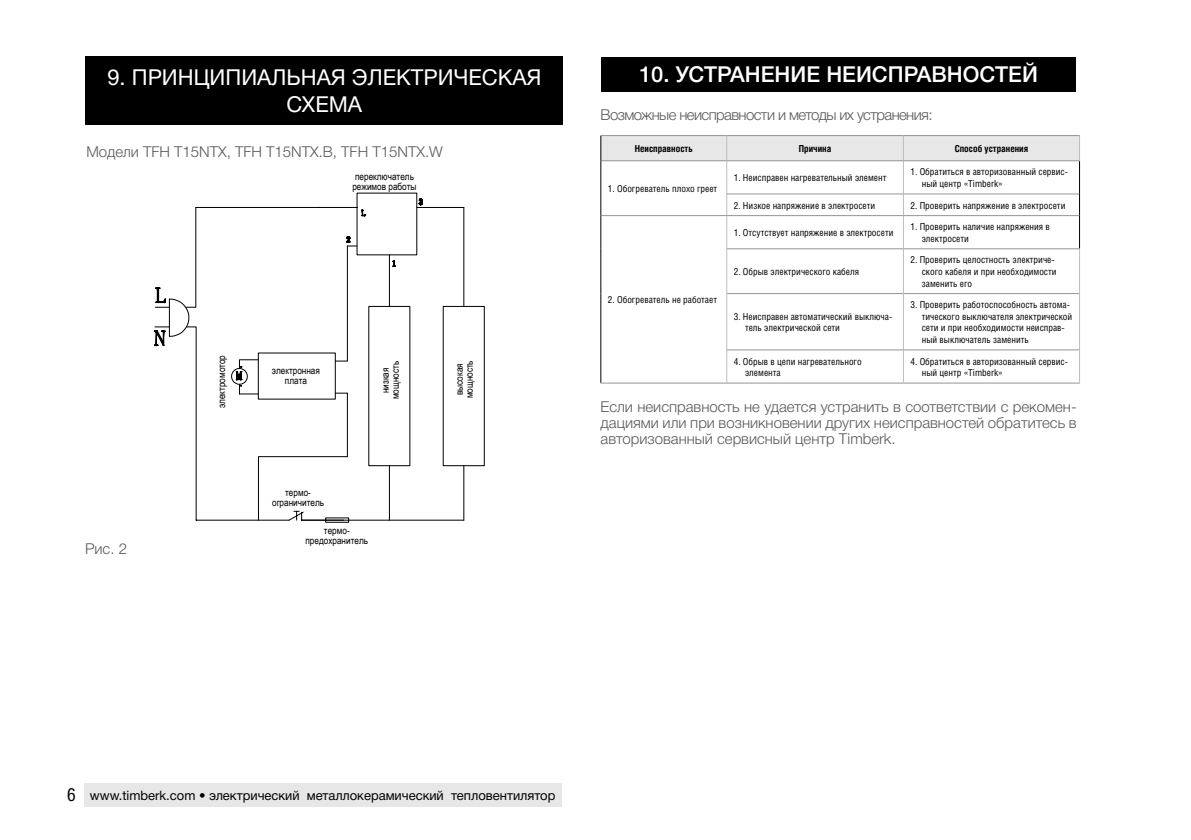
<style>
.page{position:relative;width:1191px;height:840px;background:#fff}
.page>*{position:absolute;margin:0;border:0;box-sizing:border-box;transform-origin:0 0}
.t1{font:22px/26.4px "Helvetica Neue Cyr";color:#fff;text-align:center}
.t2{font:500 22px "Helvetica Neue Cyr";color:#fff}
.t3{font:300 15px/16px "Helvetica Neue Cyr";color:#585858;text-align:justify}
.t4{font:300 15px "Helvetica Neue Cyr";letter-spacing:-.04em;color:#585858}
.t5{font:13px "Helvetica Neue Cyr";color:#000}
.t6{font:10px/10px "Arial Narrow";color:#000;text-align:center}
.t7{font:9.6px/11.6px "Helios Cond C";color:#000}
.t8{font:700 9.6px "Helios Cond C";color:#000}
.s1{font-family:"Helios Cond C";font-size:18px}
</style>
<div class="page">
<div style="left:85px;top:57px;width:478px;height:68px;background:#000"></div>
<svg style="left:189px;top:207px;width:296px;height:313px"></svg>
<svg style="left:154px;top:287px;width:35px;height:60px"></svg>
<svg style="left:318px;top:192px;width:105px;height:95px"></svg>
<svg style="left:258px;top:456px;width:90px;height:64px"></svg>
<div style="left:601px;top:57px;width:475px;height:34px;background:#000"></div>
<hr style="left:600px;top:161px;width:1px;height:33px;background:#000">
<svg style="left:600px;top:194px;width:1px;height:21px"></svg>
<hr style="left:726px;top:161px;width:1px;height:33px;background:#bdbdbd">
<hr style="left:903px;top:161px;width:1px;height:33px;background:#bdbdbd">
<hr style="left:1079px;top:161px;width:1px;height:33px;background:#000">
<hr style="left:727px;top:193px;width:176px;height:1px;background:#949494">
<hr style="left:903px;top:193px;width:176px;height:1px;background:#949494">
<svg style="left:726px;top:194px;width:1px;height:21px"></svg>
<svg style="left:903px;top:194px;width:1px;height:21px"></svg>
<svg style="left:1079px;top:194px;width:1px;height:21px"></svg>
<hr style="left:601px;top:215px;width:125px;height:1px;background:#949494">
<hr style="left:600px;top:215px;width:1px;height:34px;background:#000">
<hr style="left:600px;top:249px;width:1px;height:44px;background:#000">
<hr style="left:600px;top:293px;width:1px;height:56px;background:#000">
<hr style="left:600px;top:349px;width:1px;height:33px;background:#000">
<hr style="left:600px;top:382px;width:126px;height:1px;background:#949494">
<hr style="left:726px;top:215px;width:177px;height:1px;background:#949494">
<hr style="left:903px;top:215px;width:176px;height:1px;background:#949494">
<hr style="left:726px;top:248px;width:177px;height:1px;background:#949494">
<hr style="left:727px;top:293px;width:176px;height:1px;background:#949494">
<hr style="left:726px;top:216px;width:1px;height:32px;background:#bdbdbd">
<hr style="left:903px;top:216px;width:1px;height:32px;background:#bdbdbd">
<hr style="left:1079px;top:215px;width:1px;height:33px;background:#000">
<hr style="left:726px;top:249px;width:1px;height:44px;background:#bdbdbd">
<hr style="left:726px;top:293px;width:1px;height:56px;background:#bdbdbd">
<hr style="left:903px;top:248px;width:176px;height:1px;background:#949494">
<hr style="left:903px;top:293px;width:176px;height:1px;background:#949494">
<hr style="left:903px;top:249px;width:1px;height:44px;background:#bdbdbd">
<hr style="left:1079px;top:249px;width:1px;height:44px;background:#bdbdbd">
<hr style="left:903px;top:293px;width:1px;height:56px;background:#bdbdbd">
<hr style="left:1079px;top:293px;width:1px;height:56px;background:#bdbdbd">
<hr style="left:726px;top:349px;width:177px;height:1px;background:#949494">
<hr style="left:726px;top:382px;width:177px;height:1px;background:#949494">
<hr style="left:726px;top:350px;width:1px;height:32px;background:#bdbdbd">
<hr style="left:903px;top:349px;width:176px;height:1px;background:#949494">
<hr style="left:903px;top:382px;width:176px;height:1px;background:#949494">
<hr style="left:903px;top:350px;width:1px;height:32px;background:#bdbdbd">
<hr style="left:1079px;top:350px;width:1px;height:32px;background:#bdbdbd">
<svg style="left:600px;top:135px;width:480px;height:26px;background:#e0e0e0"></svg>
<div style="left:84px;top:782px;width:477px;height:24px;background:#e7e7e7"></div>
<h1 class="t1" style="left:107px;top:65px;width:435px">9. ПРИНЦИПИАЛЬНАЯ ЭЛЕКТРИЧЕСКАЯ<br>СХЕМА</h1>
<h2 class="t3" style="left:86px;top:144px;width:358px">Модели TFH T15NTX, TFH T15NTX.B, TFH T15NTX.W</h2>
<p class="t6" style="left:352px;top:171px;width:66px;text-align:left">переключатель режимов работы</p>
<p class="t6" style="left:216px;top:408px;width:55px;rotate:-90deg">электромотор</p>
<p class="t6" style="left:454px;top:398px;width:40px;rotate:-90deg">высокая мощность</p>
<p class="t6" style="left:380px;top:399px;width:40px;rotate:-90deg">низкая мощность</p>
<p class="t6" style="left:272px;top:365px;width:50px">электронная плата</p>
<h2 class="t3" style="left:85px;top:540px;width:43px">Рис. 2</h2>
<p class="t6" style="left:272px;top:486px;width:53px">термо&shy;ограничитель</p>
<p class="t6" style="left:305px;top:524px;width:64px">термо&shy;предохранитель</p>
<h1 class="t2" style="left:639px;top:62px;width:400px">10. УСТРАНЕНИЕ НЕИСПРАВНОСТЕЙ</h1>
<h2 class="t4" style="left:600px;top:106px;width:333px">Возможные неисправности и методы их устранения:</h2>
<p class="t8" style="left:635px;top:143px;width:60px">Неисправность</p>
<p class="t8" style="left:799px;top:143px;width:34px">Причина</p>
<p class="t8" style="left:954px;top:143px;width:75px">Способ устранения</p>
<p class="t7" style="left:608px;top:182px;width:111px">1. Обогреватель плохо греет</p>
<p class="t7" style="left:733px;top:172px;width:154px">1. Неисправен нагревательный элемент</p>
<p class="t7" style="left:921px;top:166px;width:148px;text-indent:-11px">1. Обратиться в авторизованный сервис&shy;ный центр «Timberk»</p>
<p class="t7" style="left:733px;top:199px;width:143px">2. Низкое напряжение в электросети</p>
<p class="t7" style="left:910px;top:199px;width:156px">2. Проверить напряжение в электросети</p>
<p class="t7" style="left:608px;top:293px;width:111px">2. Обогреватель не работает</p>
<p class="t7" style="left:733px;top:226px;width:161px">1. Отсутствует напряжение в электросети</p>
<p class="t7" style="left:921px;top:221px;width:130px;text-indent:-11px">1. Проверить наличие напряжения в электросети</p>
<p class="t7" style="left:733px;top:265px;width:127px">2. Обрыв электрического кабеля</p>
<p class="t7" style="left:921px;top:254px;width:136px;text-indent:-11px">2. Проверить целостность электриче&shy;ского кабеля и при необходимости заменить его</p>
<p class="t7" style="left:745px;top:310px;width:149px;text-indent:-11px">3. Неисправен автоматический выключа&shy;тель электрической сети</p>
<p class="t7" style="left:921px;top:298px;width:152px;text-indent:-11px">3. Проверить работоспособность автома&shy;тического выключателя электрической сети и при необходимости неисправ&shy;ный выключатель заменить</p>
<p class="t7" style="left:745px;top:355px;width:118px;text-indent:-11px">4. Обрыв в цепи нагревательного элемента</p>
<p class="t7" style="left:921px;top:355px;width:148px;text-indent:-11px">4. Обратиться в авторизованный сервис&shy;ный центр «Timberk»</p>
<h2 class="t3" style="left:600px;top:398px;width:477px">Если неисправность не удается устранить в соответствии с рекомен&shy;дациями или при возникновении других неисправностей обратитесь в авторизованный сервисный центр Timberk.</h2>
<h3 class="t5" style="left:67px;top:787px;width:490px"><span class="s1">6</span> www.timberk.com • электрический металлокерамический тепловентилятор</h3>
</div>
